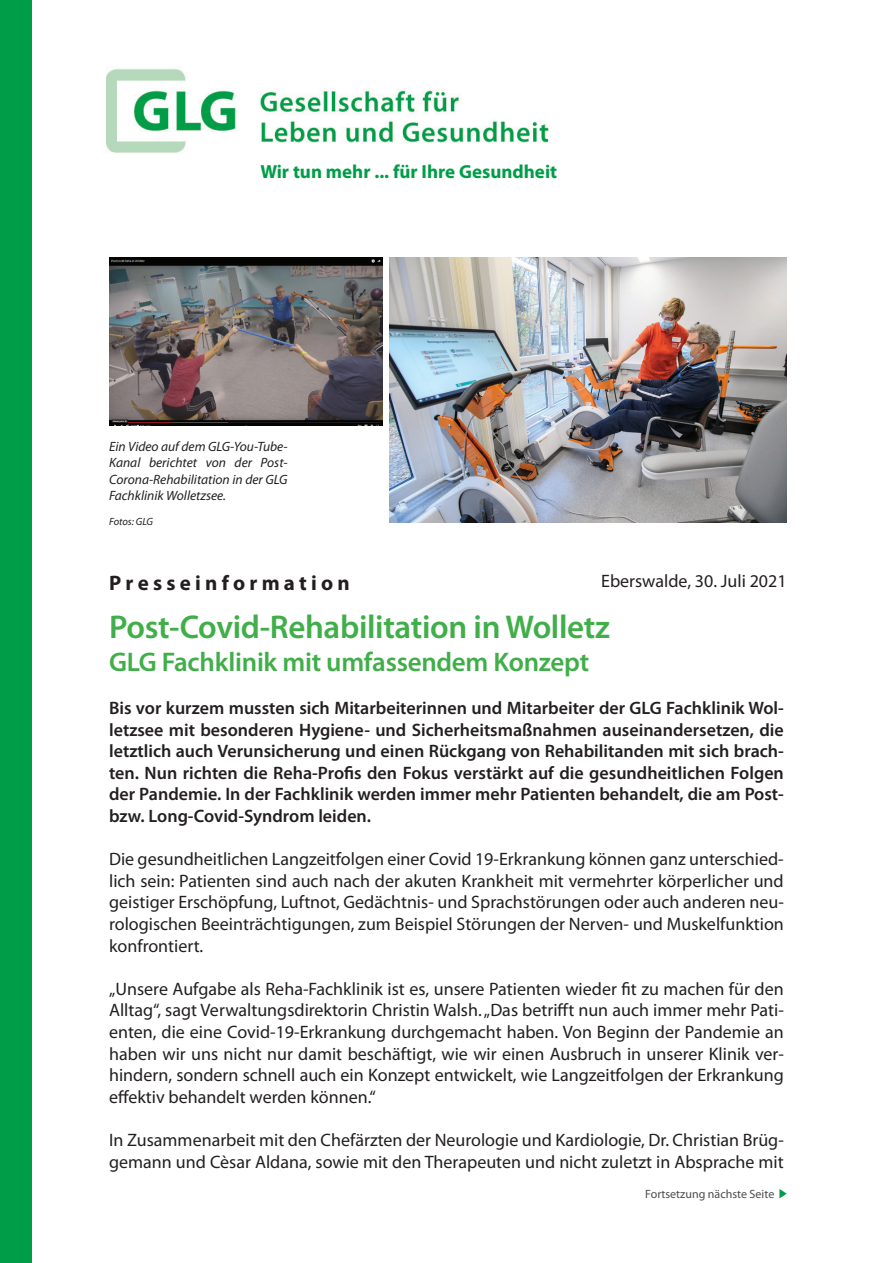
<style>
.page{position:relative;width:893px;height:1263px;background:#fff}
.page>*{position:absolute;margin:0;border:0;box-sizing:border-box;transform-origin:0 0}
.t1{font:600 33px "Myriad Pro";letter-spacing:-.01em;color:#40ae49}
.t2{font:600 27px "Myriad Pro";letter-spacing:-.01em;color:#40ae49}
.t3{font:700 21px "Myriad Pro";color:#231f20}
.t4{font:700 18.9px "Myriad Pro";color:#009d48}
.t5{font:18px/21.6px "Myriad Pro";color:#231f20;text-align:justify}
.t6{font:600 18px/21.6px "Myriad Pro";color:#231f20;text-align:justify}
.t7{font:italic 13.5px/16.2px "Myriad Pro";color:#231f20;text-align:justify}
.t8{font:12px "Myriad Pro";color:#4b4c4d}
.t9{font:italic 10.5px "Myriad Pro";color:#231f20}
</style>
<div class="page">
<div style="left:0;top:0;width:32px;height:1263px;background:#009d48"></div>
<img style="left:107px;top:69px;width:442px;height:84px">
<svg style="left:779px;top:1189px;width:8px;height:9px"></svg>
<img style="left:109px;top:257px;width:274px;height:168px">
<img style="left:390px;top:257px;width:397px;height:265px">
<p class="t4" style="left:260px;top:159px;width:298px">Wir tun mehr ... für Ihre Gesundheit</p>
<p class="t7" style="left:109px;top:438px;width:180px">Ein Video auf dem GLG-You-Tube-Kanal berichtet von der Post-Corona-Rehabilitation in der GLG Fachklinik Wolletzsee.</p>
<p class="t9" style="left:109px;top:515px;width:46px">Fotos: GLG</p>
<p class="t3" style="left:109px;top:569px;width:242px">P r e s s e i n f o r m a t i o n</p>
<h1 class="t1" style="left:109px;top:606px;width:502px">Post-Covid-Rehabilitation in Wolletz</h1>
<h2 class="t2" style="left:109px;top:644px;width:482px">GLG Fachklinik mit umfassendem Konzept</h2>
<p class="t6" style="left:109px;top:697px;width:676px">Bis vor kurzem mussten sich Mitarbeiterinnen und Mitarbeiter der GLG Fachklinik Wol&shy;letzsee mit besonderen Hygiene- und Sicherheitsmaßnahmen auseinandersetzen, die letztlich auch Verunsicherung und einen Rückgang von Rehabilitanden mit sich brach&shy;ten. Nun richten die Reha-Profis den Fokus verstärkt auf die gesundheitlichen Folgen der Pandemie. In der Fachklinik werden immer mehr Patienten behandelt, die am Post&shy;bzw. Long-Covid-Syndrom leiden.</p>
<p class="t5" style="left:109px;top:848px;width:676px">Die gesundheitlichen Langzeitfolgen einer Covid 19-Erkrankung können ganz unterschied&shy;lich sein: Patienten sind auch nach der akuten Krankheit mit vermehrter körperlicher und geistiger Erschöpfung, Luftnot, Gedächtnis- und Sprachstörungen oder auch anderen neu&shy;rologischen Beeinträchtigungen, zum Beispiel Störungen der Nerven- und Muskelfunktion konfrontiert.</p>
<p class="t5" style="left:109px;top:978px;width:676px">„Unsere Aufgabe als Reha-Fachklinik ist es, unsere Patienten wieder fit zu machen für den Alltag“, sagt Verwaltungsdirektorin Christin Walsh. „Das betrifft nun auch immer mehr Pati&shy;enten, die eine Covid-19-Erkrankung durchgemacht haben. Von Beginn der Pandemie an haben wir uns nicht nur damit beschäftigt, wie wir einen Ausbruch in unserer Klinik ver&shy;hindern, sondern schnell auch ein Konzept entwickelt, wie Langzeitfolgen der Erkrankung effektiv behandelt werden können.“</p>
<p class="t5" style="left:109px;top:1129px;width:676px">In Zusammenarbeit mit den Chefärzten der Neurologie und Kardiologie, Dr. Christian Brüg&shy;gemann und Cèsar Aldana, sowie mit den Therapeuten und nicht zuletzt in Absprache mit</p>
<p class="t5" style="left:601px;top:570px;width:187px">Eberswalde, 30. Juli 2021</p>
<p class="t8" style="left:645px;top:1186px;width:131px">Fortsetzung nächste Seite</p>
</div>
